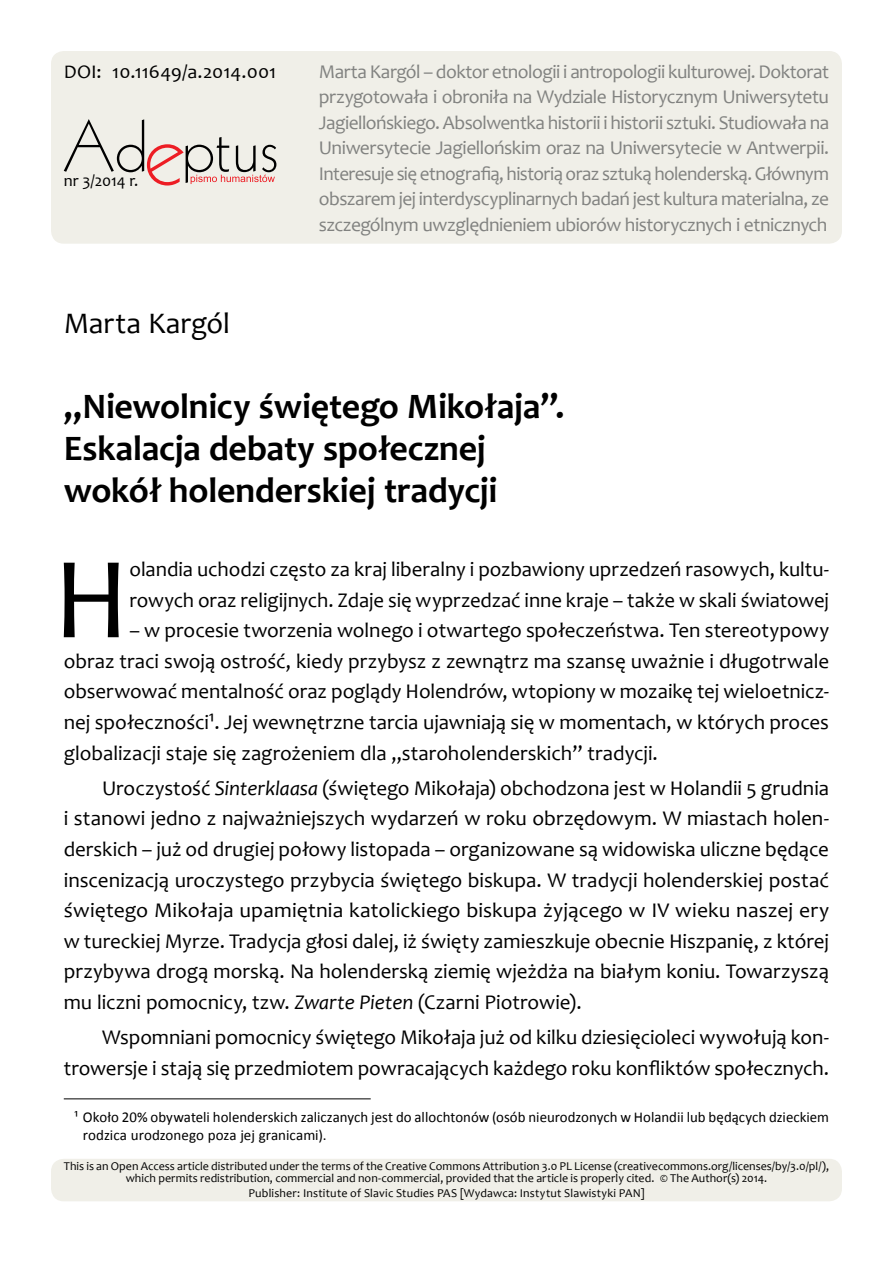
<style>
.page{position:relative;width:893px;height:1263px;background:#fff}
.page>*{position:absolute;margin:0;border:0;box-sizing:border-box;transform-origin:0 0}
.N_ormal_inicjał{font:117.3px "Candara";color:#000}
.Tytuł_artykułu{font:700 36px/42px "Candara";letter-spacing:-.005em;color:#000}
.Nazwisko{font:30px "Candara";color:#000}
.norm{font:21px/30.6px "Candara";color:#000;text-align:justify}
.N_ormal_inicjał-2{font:21px/30.6px "Candara";letter-spacing:-.005em;color:#000}
.informacje_o_autorze{font:19.5px/25.5px "Candara";letter-spacing:-.025em;color:#818280;text-align:justify}
.indeks_DOI{font:19.35px "Candara";color:#000;scale:1.05 1}
.numer_wydania{font:16.5px "Candara";letter-spacing:-.01em;color:#000}
.przyp{font:15px/18px "Calibri";color:#000}
.notka_lioencyjna{font:12px/12.8px "Candara";color:#000;text-align:center}
.s1{font-family:"Calibri"}
.s2{font-style:italic}
</style>
<div class="page">
<div style="left:51px;top:1159px;width:791px;height:42px;background:#f0efe8;border-radius:13px"></div>
<div style="left:51px;top:51px;width:791px;height:193px;background:#f0efe8;border-radius:13px"></div>
<svg style="left:64px;top:119px;width:212px;height:67px"></svg>
<hr style="left:64px;top:1098px;width:307px;height:1px;background:#000">
<p class="indeks_DOI" style="left:64px;top:59px;width:204px">DOI: 10.11649/a.2014.001</p>
<p class="numer_wydania" style="left:64px;top:170px;width:76px">nr 3/2014 r.</p>
<p class="Nazwisko" style="left:64px;top:305px;width:168px">Marta Kargól</p>
<p class="informacje_o_autorze" style="left:319px;top:59px;width:512px">Marta Kargól – doktor etnologii i antropologii kulturowej. Doktorat przygotowała i obroniła na Wydziale Historycznym Uniwersytetu Jagiellońskiego. Absolwentka historii i historii sztuki. Studiowała na Uniwersytecie Jagiellońskim oraz na Uniwersytecie w Antwerpii.<br>Interesuje się etnografią, historią oraz sztuką holenderską. Głównym obszarem jej interdyscyplinarnych badań jest kultura materialna, ze szczególnym uwzględnieniem ubiorów historycznych i etnicznych</p>
<p class="Tytuł_artykułu" style="left:64px;top:385px;width:502px">„Niewolnicy świętego Mikołaja”.<br>Eskalacja debaty społecznej wokół holenderskiej tradycji</p>
<p class="N_ormal_inicjał" style="left:53px;top:525px;width:78px">H</p>
<p class="N_ormal_inicjał-2" style="left:129px;top:554px;width:701px">olandia uchodzi często za kraj liberalny i pozbawiony uprzedzeń rasowych, kultu&shy;rowych oraz religijnych. Zdaje się wyprzedzać inne kraje – także w skali światowej</p>
<p class="N_ormal_inicjał-2" style="left:64px;top:615px;width:767px;text-align:justify;text-indent:66px">– w procesie tworzenia wolnego i otwartego społeczeństwa. Ten stereotypowy obraz traci swoją ostrość, kiedy przybysz z zewnątrz ma szansę uważnie i długotrwale obserwować mentalność oraz poglądy Holendrów, wtopiony w mozaikę tej wieloetnicz&shy;nej społeczności<span class="s1">1</span>. Jej wewnętrzne tarcia ujawniają się w momentach, w których proces globalizacji staje się zagrożeniem dla „staroholenderskich” tradycji.</p>
<p class="norm" style="left:64px;top:772px;width:767px;text-indent:38px">Uroczystość <span class="s2">Sinterklaasa</span> (świętego Mikołaja) obchodzona jest w Holandii 5 grudnia i stanowi jedno z najważniejszych wydarzeń w roku obrzędowym. W miastach holen&shy;derskich – już od drugiej połowy listopada – organizowane są widowiska uliczne będące inscenizacją uroczystego przybycia świętego biskupa. W tradycji holenderskiej postać świętego Mikołaja upamiętnia katolickiego biskupa żyjącego w IV wieku naszej ery w tureckiej Myrze. Tradycja głosi dalej, iż święty zamieszkuje obecnie Hiszpanię, z której przybywa drogą morską. Na holenderską ziemię wjeżdża na białym koniu. Towarzyszą mu liczni pomocnicy, tzw. <span class="s2">Zwarte Pieten</span> (Czarni Piotrowie).</p>
<p class="norm" style="left:64px;top:1022px;width:767px;text-align:right">Wspomniani pomocnicy świętego Mikołaja już od kilku dziesięcioleci wywołują kon&shy;trowersje i stają się przedmiotem powracających każdego roku konfliktów społecznych.</p>
<p class="przyp" style="left:83px;top:1107px;width:748px;text-indent:-8px">1 Około 20% obywateli holenderskich zaliczanych jest do allochtonów (osób nieurodzonych w Holandii lub będących dzieckiem rodzica urodzonego poza jej granicami).</p>
<p class="notka_lioencyjna" style="left:64px;top:1159px;width:767px">This is an Open Access article distributed under the terms of the Creative Commons Attribution 3.0 PL License (creativecommons.org/licenses/by/3.0/pl/), which permits redistribution, commercial and non-commercial, provided that the article is properly cited. © The Author(s) 2014.</p>
<p class="notka_lioencyjna" style="left:248px;top:1187px;width:398px">Publisher: Institute of Slavic Studies PAS [Wydawca: Instytut Slawistyki PAN]</p>
</div>
